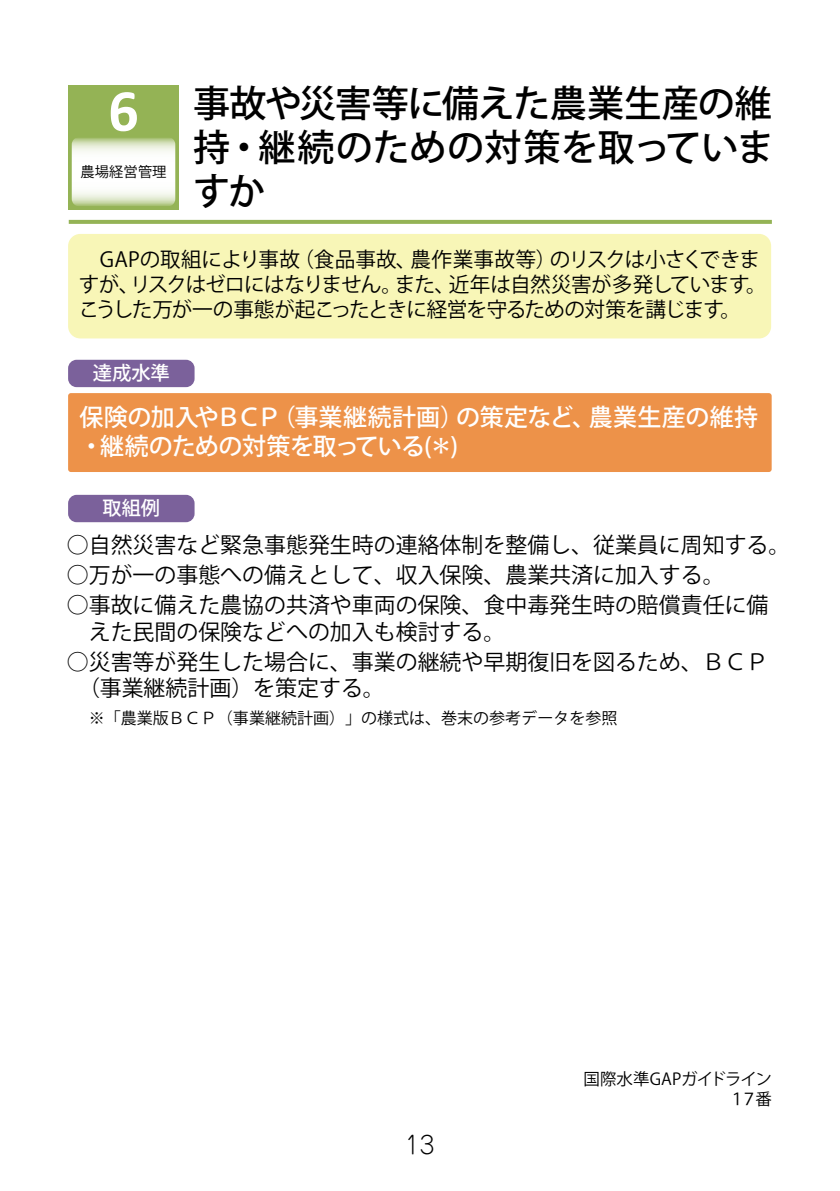
<style>
.page{position:relative;width:840px;height:1191px;background:#fff}
.page>*{position:absolute;margin:0;border:0;box-sizing:border-box;transform-origin:0 0}
.t1{font:700 60px "Calibri";color:#fff}
.t2{font:500 37px/44px "Koz Go Pro";letter-spacing:-.015em;color:#000;text-align:justify}
.t3{font:500 24px/28.8px "Koz Go Pro";letter-spacing:-.015em;color:#fff}
.t4{font:300 24px "Jun 101 Pro";color:#000}
.t5{font:22px/26.2px "Koz Go Pro";color:#000}
.t6{font:20.6px/24.8px "Koz Go Pro";letter-spacing:-.035em;color:#000}
.t7{font:500 19.2px "Koz Go Pro";color:#fff}
.t8{font:16.4px/19.8px "Koz Go Pro";letter-spacing:-.04em;color:#000;text-align:right}
.t9{font:16px "Koz Go Pro";color:#000}
.t10{font:14.2px "Koz Go Pro";letter-spacing:.005em;color:#000}
</style>
<div class="page">
<div style="left:68px;top:393px;width:703px;height:79px;background:#ed9249;border-radius:3px"></div>
<div style="left:68px;top:360px;width:126px;height:27px;background:#7b619b;border-radius:9px"></div>
<div style="left:68px;top:234px;width:702px;height:104px;background:#f8f6b7;border-radius:12px"></div>
<div style="left:68px;top:495px;width:126px;height:27px;background:#7b619b;border-radius:9px"></div>
<div style="left:68px;top:85px;width:111px;height:125px;background:#94b355"></div>
<svg style="left:72px;top:138px;width:103px;height:68px;background:#eef3e5"></svg>
<svg style="left:69px;top:220px;width:702px;height:4px;background:#97b55a"></svg>
<h1 class="t1" style="left:108px;top:68px;width:32px">6</h1>
<p class="t10" style="left:80px;top:163px;width:87px">農場経営管理</p>
<h2 class="t2" style="left:193px;top:84px;width:582px">事故や災害等に備えた農業生産の維持・継続のための対策を取っていますか</h2>
<p class="t6" style="left:79px;top:248px;width:689px">　GAPの取組により事故（食品事故、農作業事故等）のリスクは小さくできますが、リスクはゼロにはなりません。また、近年は自然災害が多発しています。こうした万が一の事態が起こったときに経営を守るための対策を講じます。</p>
<p class="t7" style="left:93px;top:361px;width:78px">達成水準</p>
<p class="t3" style="left:80px;top:404px;width:679px">保険の加入やＢＣＰ（事業継続計画）の策定など、農業生産の維持・継続のための対策を取っている(＊)</p>
<p class="t7" style="left:102px;top:496px;width:59px">取組例</p>
<p class="t5" style="left:67px;top:532px;width:724px">○自然災害など緊急事態発生時の連絡体制を整備し、従業員に周知する。</p>
<p class="t5" style="left:67px;top:562px;width:659px">○万が一の事態への備えとして、収入保険、農業共済に加入する。</p>
<p class="t5" style="left:67px;top:592px;width:702px">○事故に備えた農協の共済や車両の保険、食中毒発生時の賠償責任に備　えた民間の保険などへの加入も検討する。</p>
<p class="t5" style="left:78px;top:649px;width:691px;text-indent:-11px">○災害等が発生した場合に、事業の継続や早期復旧を図るため、ＢＣＰ（事業継続計画）を策定する。</p>
<p class="t9" style="left:89px;top:707px;width:529px">※「農業版ＢＣＰ（事業継続計画）」の様式は、巻末の参考データを参照</p>
<p class="t4" style="left:404px;top:1125px;width:32px">13</p>
<p class="t8" style="left:583px;top:1069px;width:190px">国際水準GAPガイドライン<br>１７番</p>
</div>
